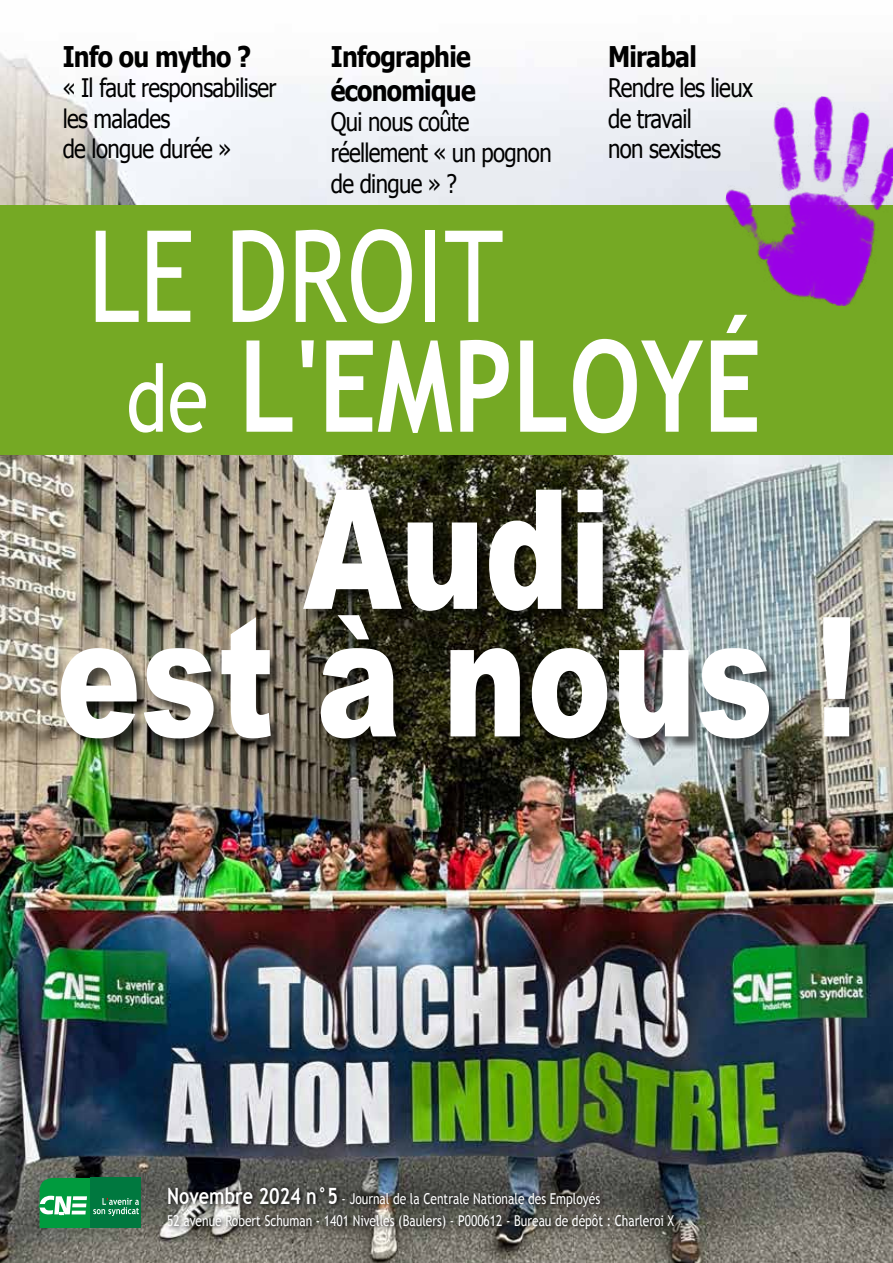
<style>
.page{position:relative;width:893px;height:1263px;background:#fff}
.page>*{position:absolute;margin:0;border:0;box-sizing:border-box;transform-origin:0 0}
.t1{font:900 166.5px/127.5px "Arial";color:#fff;text-align:center;scale:.76 1}
.t2{font:700 127.5px/109.8px "Trebuchet MS";color:#fff;scale:.8 1}
.t3{font:700 28.5px/34.2px "Tahoma";letter-spacing:-.03em;color:#000;scale:.87 1}
.t4{font:25.5px/30.6px "Tahoma";letter-spacing:-.03em;color:#000;scale:.87 1}
.t5{font:15px/22.5px "Trebuchet MS";color:#fff;scale:.8 1}
.s1{font-weight:400}
.s2{font-weight:400;font-size:93px}
.s3{font-weight:700;font-size:22.5px}
</style>
<div class="page">
<img style="left:0;top:53px;width:893px;height:1210px">
<div style="left:0;top:205px;width:893px;height:249px;background:#75a924"></div>
<div style="left:62px;top:492px;width:802px;height:261px;background:#000;opacity:.6"></div>
<div style="left:91px;top:1178px;width:50px;height:50px;background:#00783f"></div>
<svg style="left:38px;top:1178px;width:101px;height:50px"></svg>
<svg style="left:165px;top:1184px;width:515px;height:51px;background:#545450"></svg>
<img style="left:719px;top:90px;width:174px;height:216px">
<h3 class="t3" style="left:63px;top:37px;width:218px">Info ou mytho ?</h3>
<h3 class="t4" style="left:63px;top:71px;width:247px">« Il faut responsabiliser les malades<br>de longue durée »</h3>
<h3 class="t3" style="left:331px;top:37px;width:168px">Infographie économique</h3>
<h3 class="t4" style="left:331px;top:106px;width:255px">Qui nous coûte réellement « un pognon de dingue » ?</h3>
<h3 class="t3" style="left:608px;top:37px;width:104px">Mirabal</h3>
<h3 class="t4" style="left:608px;top:71px;width:168px">Rendre les lieux de travail<br>non sexistes</h3>
<h2 class="t2" style="left:88px;top:222px;width:843px"><span class="s1">LE DROIT<br></span><span class="s2">de</span> L'EMPLOYÉ</h2>
<h1 class="t1" style="left:56px;top:480px;width:1056px">Audi<br>est à nous !</h1>
<p class="t5" style="left:167px;top:1187px;width:635px"><span class="s3">Novembre 2024 n°5</span> - Journal de la Centrale Nationale des Employés<br>52 avenue Robert Schuman - 1401 Nivelles (Baulers) - P000612 - Bureau de dépôt : Charleroi X</p>
</div>
